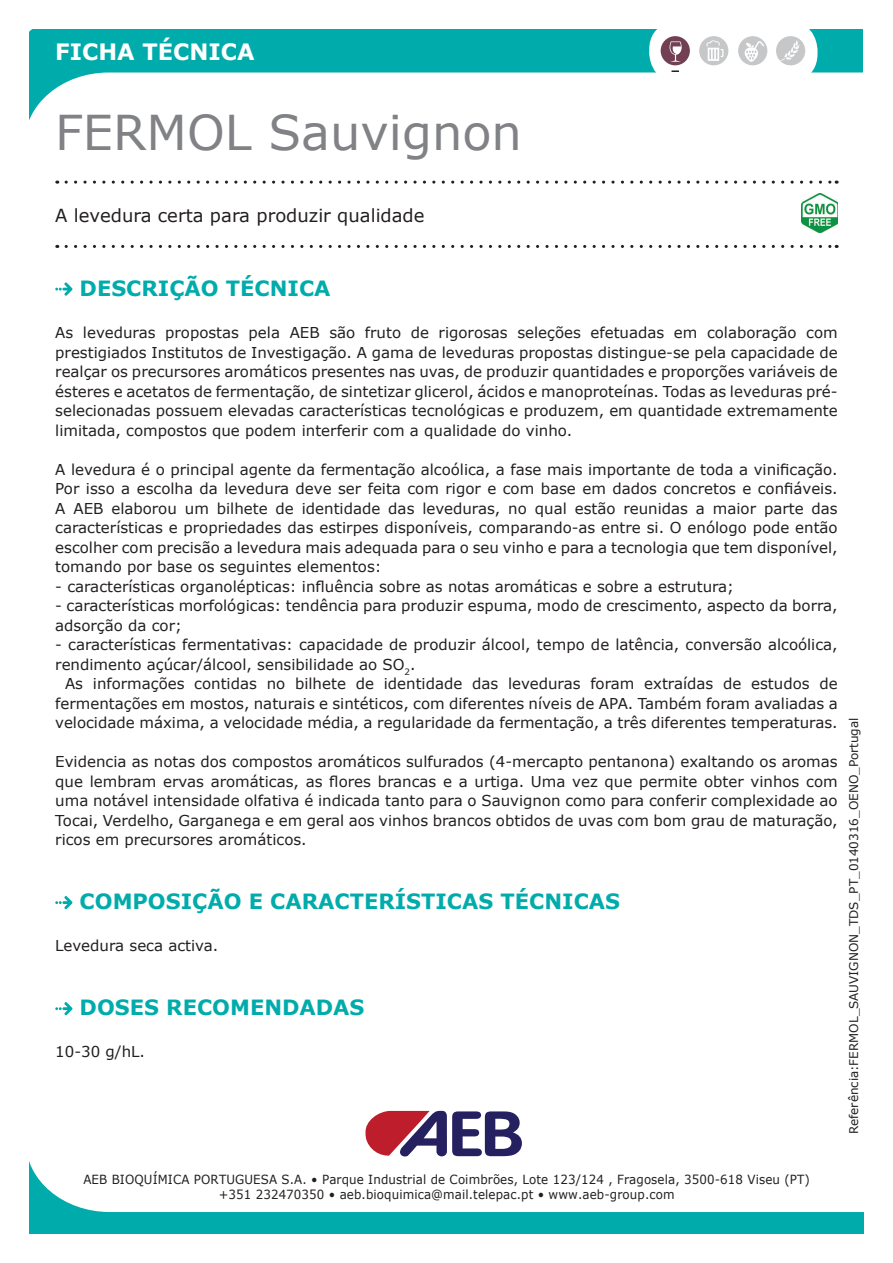
<style>
.page{position:relative;width:893px;height:1263px;background:#fff}
.page>*{position:absolute;margin:0;border:0;box-sizing:border-box;transform-origin:0 0}
.Famiglia{font:48px "Verdana";color:#808285}
.t1{font:700 22.5px "Verdana";color:#fff}
.titoletti_paragrafi{font:700 21px "Verdana";color:#00acab}
.Benefici_prodotto{font:18px "Verdana";color:#231f20}
.testo_ok{font:15px/19.5px "Verdana";color:#231f20;text-align:justify}
.t2{font:12.6px/15.1px "Verdana";letter-spacing:.01em;color:#231f20;text-align:center;scale:.94 1}
.t3{font:12px "Verdana";color:#231f20}
</style>
<div class="page">
<svg style="left:30px;top:1164px;width:834px;height:69px"></svg>
<svg style="left:29px;top:30px;width:834px;height:91px"></svg>
<svg style="left:649px;top:21px;width:167px;height:61px"></svg>
<div style="left:650px;top:22px;width:167px;height:60px;background:#fff;border-radius:28px"></div>
<svg style="left:671px;top:70px;width:8px;height:2px"></svg>
<div style="left:776px;top:36px;width:29px;height:29px;background:#c6c7c8;border-radius:50%"></div>
<svg style="left:780px;top:40px;width:20px;height:21px"></svg>
<div style="left:738px;top:36px;width:29px;height:29px;background:#c6c7c8;border-radius:50%"></div>
<div style="left:661px;top:36px;width:29px;height:29px;background:#724053;border-radius:50%"></div>
<div style="left:699px;top:36px;width:29px;height:29px;background:#c6c7c8;border-radius:50%"></div>
<svg style="left:706px;top:40px;width:17px;height:21px"></svg>
<svg style="left:670px;top:41px;width:12px;height:21px"></svg>
<svg style="left:745px;top:41px;width:19px;height:21px"></svg>
<svg style="left:365px;top:1110px;width:157px;height:47px"></svg>
<svg style="left:66px;top:181px;width:771px;height:3px"></svg>
<svg style="left:66px;top:245px;width:771px;height:3px"></svg>
<svg style="left:55px;top:282px;width:17px;height:14px"></svg>
<svg style="left:55px;top:1002px;width:17px;height:13px"></svg>
<svg style="left:55px;top:896px;width:17px;height:13px"></svg>
<img style="left:802px;top:194px;width:36px;height:39px">
<h2 class="t1" style="left:55px;top:36px;width:201px">FICHA TÉCNICA</h2>
<p class="Famiglia" style="left:55px;top:100px;width:468px">FERMOL Sauvignon</p>
<p class="Benefici_prodotto" style="left:55px;top:203px;width:371px">A levedura certa para produzir qualidade</p>
<p class="titoletti_paragrafi" style="left:80px;top:273px;width:252px">DESCRIÇÃO TÉCNICA</p>
<p class="testo_ok" style="left:55px;top:323px;width:784px">As leveduras propostas pela AEB são fruto de rigorosas seleções efetuadas em colaboração com prestigiados Institutos de Investigação. A gama de leveduras propostas distingue-se pela capacidade de realçar os precursores aromáticos presentes nas uvas, de produzir quantidades e proporções variáveis de ésteres e acetatos de fermentação, de sintetizar glicerol, ácidos e manoproteínas. Todas as leveduras pré&shy;selecionadas possuem elevadas características tecnológicas e produzem, em quantidade extremamente limitada, compostos que podem interferir com a qualidade do vinho.</p>
<p class="testo_ok" style="left:55px;top:459px;width:784px">A levedura é o principal agente da fermentação alcoólica, a fase mais importante de toda a vinificação.<br>Por isso a escolha da levedura deve ser feita com rigor e com base em dados concretos e confiáveis.<br>A AEB elaborou um bilhete de identidade das leveduras, no qual estão reunidas a maior parte das características e propriedades das estirpes disponíveis, comparando-as entre si. O enólogo pode então escolher com precisão a levedura mais adequada para o seu vinho e para a tecnologia que tem disponível, tomando por base os seguintes elementos:</p>
<p class="testo_ok" style="left:55px;top:576px;width:680px">- características organolépticas: influência sobre as notas aromáticas e sobre a estrutura;</p>
<p class="testo_ok" style="left:55px;top:596px;width:784px">- características morfológicas: tendência para produzir espuma, modo de crescimento, aspecto da borra, adsorção da cor;</p>
<p class="testo_ok" style="left:55px;top:635px;width:784px">- características fermentativas: capacidade de produzir álcool, tempo de latência, conversão alcoólica, rendimento açúcar/álcool, sensibilidade ao SO<sub>2</sub>.</p>
<p class="testo_ok" style="left:55px;top:674px;width:784px;text-indent:10px">As informações contidas no bilhete de identidade das leveduras foram extraídas de estudos de fermentações em mostos, naturais e sintéticos, com diferentes níveis de APA. Também foram avaliadas a velocidade máxima, a velocidade média, a regularidade da fermentação, a três diferentes temperaturas.</p>
<p class="testo_ok" style="left:55px;top:752px;width:784px">Evidencia as notas dos compostos aromáticos sulfurados (4-mercapto pentanona) exaltando os aromas que lembram ervas aromáticas, as flores brancas e a urtiga. Uma vez que permite obter vinhos com uma notável intensidade olfativa é indicada tanto para o Sauvignon como para conferir complexidade ao Tocai, Verdelho, Garganega e em geral aos vinhos brancos obtidos de uvas com bom grau de maturação, ricos em precursores aromáticos.</p>
<p class="titoletti_paragrafi" style="left:80px;top:887px;width:542px">COMPOSIÇÃO E CARACTERÍSTICAS TÉCNICAS</p>
<p class="testo_ok" style="left:55px;top:936px;width:164px">Levedura seca activa.</p>
<p class="titoletti_paragrafi" style="left:80px;top:993px;width:286px">DOSES RECOMENDADAS</p>
<p class="testo_ok" style="left:55px;top:1042px;width:91px">10-30 g/hL.</p>
<p class="t3" style="left:845px;top:1134px;width:418px;rotate:-90deg">RReferência FERMOL_SAUVIGNON_TDS_PT_0140316_OENO_Portugal</p>
<p class="t2" style="left:83px;top:1172px;width:774px">AEB BIOQUÍMICA PORTUGUESA S.A. • Parque Industrial de Coimbrões, Lote 123/124 , Fragosela, 3500-618 Viseu (PT) +351 232470350 • aeb.bioquimica@mail.telepac.pt • www.aeb-group.com</p>
</div>
